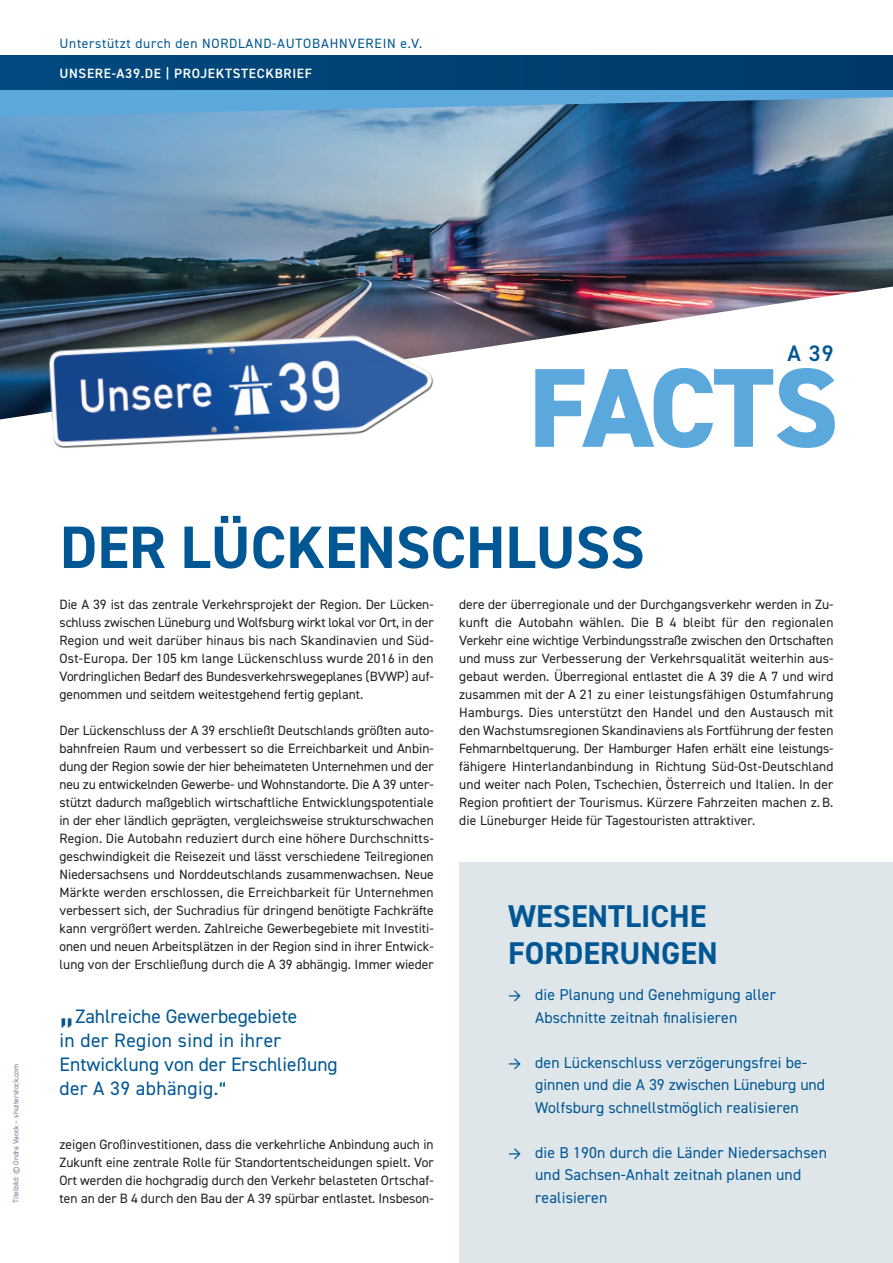
<style>
.page{position:relative;width:893px;height:1263px;background:#fff}
.page>*{position:absolute;margin:0;border:0;box-sizing:border-box;transform-origin:0 0}
.t1{font:800 112.65px "DIN2014";letter-spacing:-.03em;color:#5ba8dc}
.t2{font:700 60px "DIN2014";color:#015793}
.t3{font:700 31.5px "DIN2014";color:#015793}
.t4{font:600 22.5px "DIN2014";color:#015793}
.t5{font:19.5px "DIN2014";color:#015793}
.t6{font:19.5px "DIN2014";letter-spacing:.02em;color:#015793}
.t7{font:15.75px "DIN2014";letter-spacing:.01em;color:#015793}
.t8{font:13.5px/18px "DIN2014";color:#231f20;text-align:justify}
.t9{font:13.5px "DIN2014";letter-spacing:.05em;color:#015793}
.t10{font:600 13.5px "DIN2014";letter-spacing:.05em;color:#fff}
.t11{font:7.5px "DIN2014";color:#637f8b}
.s1{font-size:37.5px}
.s2{font-weight:800}
</style>
<div class="page">
<img style="left:0;top:117px;width:893px;height:170px">
<img style="left:0;top:287px;width:890px;height:133px">
<svg style="left:0;top:90px;width:893px;height:27px;background:#5d9cc9"></svg>
<div style="left:0;top:56px;width:893px;height:34px;background:#004274"></div>
<img style="left:13px;top:319px;width:443px;height:129px">
<div style="left:459px;top:862px;width:434px;height:401px;background:#dfe6ea"></div>
<p class="t9" style="left:60px;top:35px;width:364px">Unterstützt durch den NORDLAND-AUTOBAHNVEREIN e.V.</p>
<p class="t10" style="left:60px;top:64px;width:254px">UNSERE-A39.DE | PROJEKTSTECKBRIEF</p>
<p class="t11" style="left:11px;top:1203px;width:141px;rotate:-90deg">Titelbild: © Ondra Vacek – shutterstock.com</p>
<p class="t4" style="left:788px;top:338px;width:47px">A 39</p>
<p class="t1" style="left:529px;top:333px;width:311px">FACTS</p>
<p class="t2" style="left:60px;top:507px;width:586px">DER LÜCKENSCHLUSS</p>
<p class="t8" style="left:60px;top:595px;width:376px">Die A 39 ist das zentrale Verkehrsprojekt der Region. Der Lücken&shy;schluss zwischen Lüneburg und Wolfsburg wirkt lokal vor Ort, in der Region und weit darüber hinaus bis nach Skandinavien und Süd-Ost-Europa. Der 105 km lange Lückenschluss wurde 2016 in den Vordringlichen Bedarf des Bundesverkehrswegeplanes (BVWP) auf&shy;genommen und seitdem weitestgehend fertig geplant.</p>
<p class="t8" style="left:60px;top:721px;width:376px">Der Lückenschluss der A 39 erschließt Deutschlands größten auto&shy;bahnfreien Raum und verbessert so die Erreichbarkeit und Anbin&shy;dung der Region sowie der hier beheimateten Unternehmen und der neu zu entwickelnden Gewerbe- und Wohnstandorte. Die A 39 unter&shy;stützt dadurch maßgeblich wirtschaftliche Entwicklungspotentiale in der eher ländlich geprägten, vergleichsweise strukturschwachen Region. Die Autobahn reduziert durch eine höhere Durchschnitts&shy;geschwindigkeit die Reisezeit und lässt verschiedene Teilregionen Niedersachsens und Norddeutschlands zusammenwachsen. Neue Märkte werden erschlossen, die Erreichbarkeit für Unternehmen verbessert sich, der Suchradius für dringend benötigte Fachkräfte kann vergrößert werden. Zahlreiche Gewerbegebiete mit Investiti&shy;onen und neuen Arbeitsplätzen in der Region sind in ihrer Entwick&shy;lung von der Erschließung durch die A 39 abhängig. Immer wieder</p>
<p class="t5" style="left:60px;top:1004px;width:239px"><span class="s1">„</span>Zahlreiche Gewerbegebiete</p>
<p class="t6" style="left:60px;top:1028px;width:223px">in der Region sind in ihrer</p>
<p class="t5" style="left:60px;top:1052px;width:280px">Entwicklung von der Erschließung</p>
<p class="t6" style="left:60px;top:1076px;width:168px">der A 39 abhängig.“</p>
<p class="t8" style="left:60px;top:1135px;width:376px">zeigen Großinvestitionen, dass die verkehrliche Anbindung auch in Zukunft eine zentrale Rolle für Standortentscheidungen spielt. Vor Ort werden die hochgradig durch den Verkehr belasteten Ortschaf&shy;ten an der B 4 durch den Bau der A 39 spürbar entlastet. Insbeson-</p>
<p class="t8" style="left:459px;top:595px;width:376px">dere der überregionale und der Durchgangsverkehr werden in Zu&shy;kunft die Autobahn wählen. Die B 4 bleibt für den regionalen Verkehr eine wichtige Verbindungsstraße zwischen den Ortschaften und muss zur Verbesserung der Verkehrsqualität weiterhin aus&shy;gebaut werden. Überregional entlastet die A 39 die A 7 und wird zusammen mit der A 21 zu einer leistungsfähigen Ostumfahrung Hamburgs. Dies unterstützt den Handel und den Austausch mit den Wachstumsregionen Skandinaviens als Fortführung der festen Fehmarnbeltquerung. Der Hamburger Hafen erhält eine leistungs&shy;fähigere Hinterlandanbindung in Richtung Süd-Ost-Deutschland und weiter nach Polen, Tschechien, Österreich und Italien. In der Region profitiert der Tourismus. Kürzere Fahrzeiten machen z. B. die Lüneburger Heide für Tagestouristen attraktiver.</p>
<p class="t3" style="left:508px;top:895px;width:200px">WESENTLICHE</p>
<p class="t3" style="left:508px;top:932px;width:211px">FORDERUNGEN</p>
<p class="t7" style="left:508px;top:985px;width:269px"><span class="s2">→</span> die Planung und Genehmigung aller</p>
<p class="t7" style="left:535px;top:1008px;width:204px">Abschnitte zeitnah finalisieren</p>
<p class="t7" style="left:508px;top:1053px;width:301px"><span class="s2">→</span> den Lückenschluss verzögerungsfrei be-</p>
<p class="t7" style="left:535px;top:1075px;width:291px">ginnen und die A 39 zwischen Lüneburg und</p>
<p class="t7" style="left:535px;top:1098px;width:265px">Wolfsburg schnellstmöglich realisieren</p>
<p class="t7" style="left:508px;top:1143px;width:320px"><span class="s2">→</span> die B 190n durch die Länder Niedersachsen</p>
<p class="t7" style="left:535px;top:1165px;width:268px">und Sachsen-Anhalt zeitnah planen und</p>
<p class="t7" style="left:535px;top:1188px;width:74px">realisieren</p>
</div>
